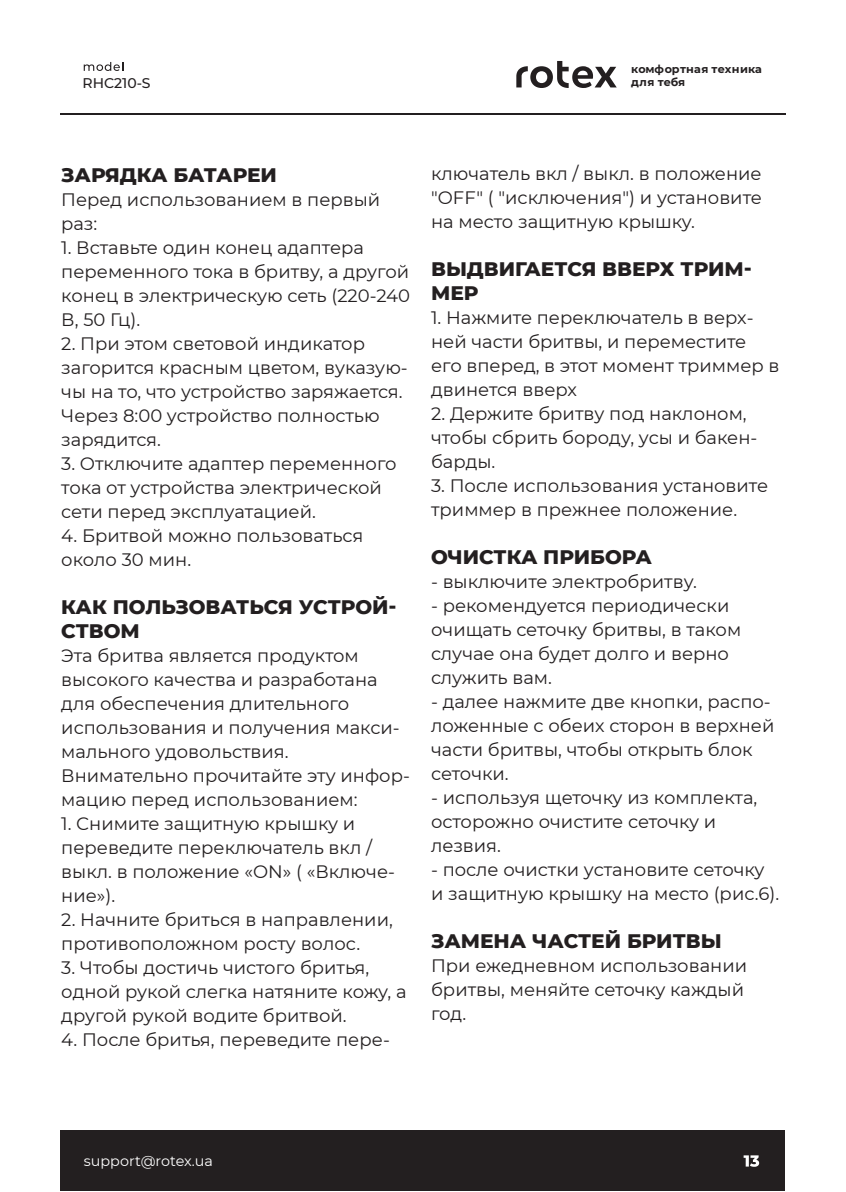
<style>
.page{position:relative;width:846px;height:1192px;background:#fff}
.page>*{position:absolute;margin:0;border:0;box-sizing:border-box;transform-origin:0 0}
.t1{font:800 20px/24px "Montserrat";color:#231f20}
.t2{font:18px/24px "Montserrat";color:#231f20}
.t3{font:14.4px "Montserrat";color:#fff}
.t4{font:500 14px "Montserrat";color:#231f20}
.t5{font:700 11.2px/13.4px "Montserrat";letter-spacing:.01em;color:#231f20}
</style>
<div class="page">
<div style="left:61px;top:1130px;width:724px;height:61px;background:#231f20"></div>
<svg style="left:743px;top:1155px;width:16px;height:12px"></svg>
<hr style="left:60px;top:113px;width:725px;height:2px;background:#231f20">
<svg style="left:84px;top:62px;width:39px;height:9px"></svg>
<svg style="left:516px;top:61px;width:101px;height:27px"></svg>
<p class="t4" style="left:83px;top:73px;width:70px">RHC210-S</p>
<p class="t5" style="left:631px;top:62px;width:132px">комфортная техника для тебя</p>
<p class="t1" style="left:61px;top:161px;width:217px">ЗАРЯДКА БАТАРЕИ</p>
<p class="t2" style="left:61px;top:187px;width:320px">Перед использованием в первый раз:</p>
<p class="t2" style="left:61px;top:235px;width:350px">1. Вставьте один конец адаптера переменного тока в бритву, а другой конец в электрическую сеть (220-240<br>В, 50 Гц).</p>
<p class="t2" style="left:61px;top:331px;width:348px">2. При этом световой индикатор загорится красным цветом, вуказую&shy;чы на то, что устройство заряжается.<br>Через 8:00 устройство полностью зарядится.</p>
<p class="t2" style="left:61px;top:451px;width:337px">3. Отключите адаптер переменного тока от устройства электрической сети перед эксплуатацией.</p>
<p class="t2" style="left:61px;top:523px;width:303px">4. Бритвой можно пользоваться около 30 мин.</p>
<p class="t1" style="left:61px;top:593px;width:337px">КАК ПОЛЬЗОВАТЬСЯ УСТРОЙ-<br>СТВОМ</p>
<p class="t2" style="left:61px;top:643px;width:350px">Эта бритва является продуктом высокого качества и разработана для обеспечения длительного использования и получения макси&shy;мального удовольствия.<br>Внимательно прочитайте эту инфор&shy;мацию перед использованием:</p>
<p class="t2" style="left:61px;top:811px;width:335px">1. Снимите защитную крышку и переведите переключатель вкл / выкл. в положение «ON» ( «Включе&shy;ние»).</p>
<p class="t2" style="left:61px;top:907px;width:333px">2. Начните бриться в направлении, противоположном росту волос.</p>
<p class="t2" style="left:61px;top:955px;width:347px">3. Чтобы достичь чистого бритья, одной рукой слегка натяните кожу, а другой рукой водите бритвой.</p>
<p class="t2" style="left:61px;top:1027px;width:330px">4. После бритья, переведите пере-</p>
<p class="t2" style="left:431px;top:161px;width:332px;text-align:justify">ключатель вкл / выкл. в положение "OFF" ( "исключения") и установите на место защитную крышку.</p>
<p class="t1" style="left:431px;top:256px;width:322px">ВЫДВИГАЕТСЯ ВВЕРХ ТРИМ-<br>МЕР</p>
<p class="t2" style="left:431px;top:305px;width:350px">1. Нажмите переключатель в верх&shy;ней части бритвы, и переместите его вперед, в этот момент триммер в двинется вверх</p>
<p class="t2" style="left:431px;top:401px;width:328px">2. Держите бритву под наклоном, чтобы сбрить бороду, усы и бакен&shy;барды.</p>
<p class="t2" style="left:431px;top:473px;width:339px">3. После использования установите триммер в прежнее положение.</p>
<p class="t1" style="left:431px;top:544px;width:222px">ОЧИСТКА ПРИБОРА</p>
<p class="t2" style="left:431px;top:569px;width:267px">- выключите электробритву.</p>
<p class="t2" style="left:431px;top:593px;width:312px">- рекомендуется периодически очищать сеточку бритвы, в таком случае она будет долго и верно служить вам.</p>
<p class="t2" style="left:431px;top:689px;width:345px">- далее нажмите две кнопки, распо&shy;ложенные с обеих сторон в верхней части бритвы, чтобы открыть блок сеточки.</p>
<p class="t2" style="left:431px;top:785px;width:328px">- используя щеточку из комплекта, осторожно очистите сеточку и лезвия.</p>
<p class="t2" style="left:431px;top:857px;width:350px">- после очистки установите сеточку и защитную крышку на место (рис.6).</p>
<p class="t1" style="left:431px;top:928px;width:292px">ЗАМЕНА ЧАСТЕЙ БРИТВЫ</p>
<p class="t2" style="left:431px;top:953px;width:317px">При ежедневном использовании бритвы, меняйте сеточку каждый год.</p>
<p class="t3" style="left:84px;top:1151px;width:130px">support@rotex.ua</p>
</div>
